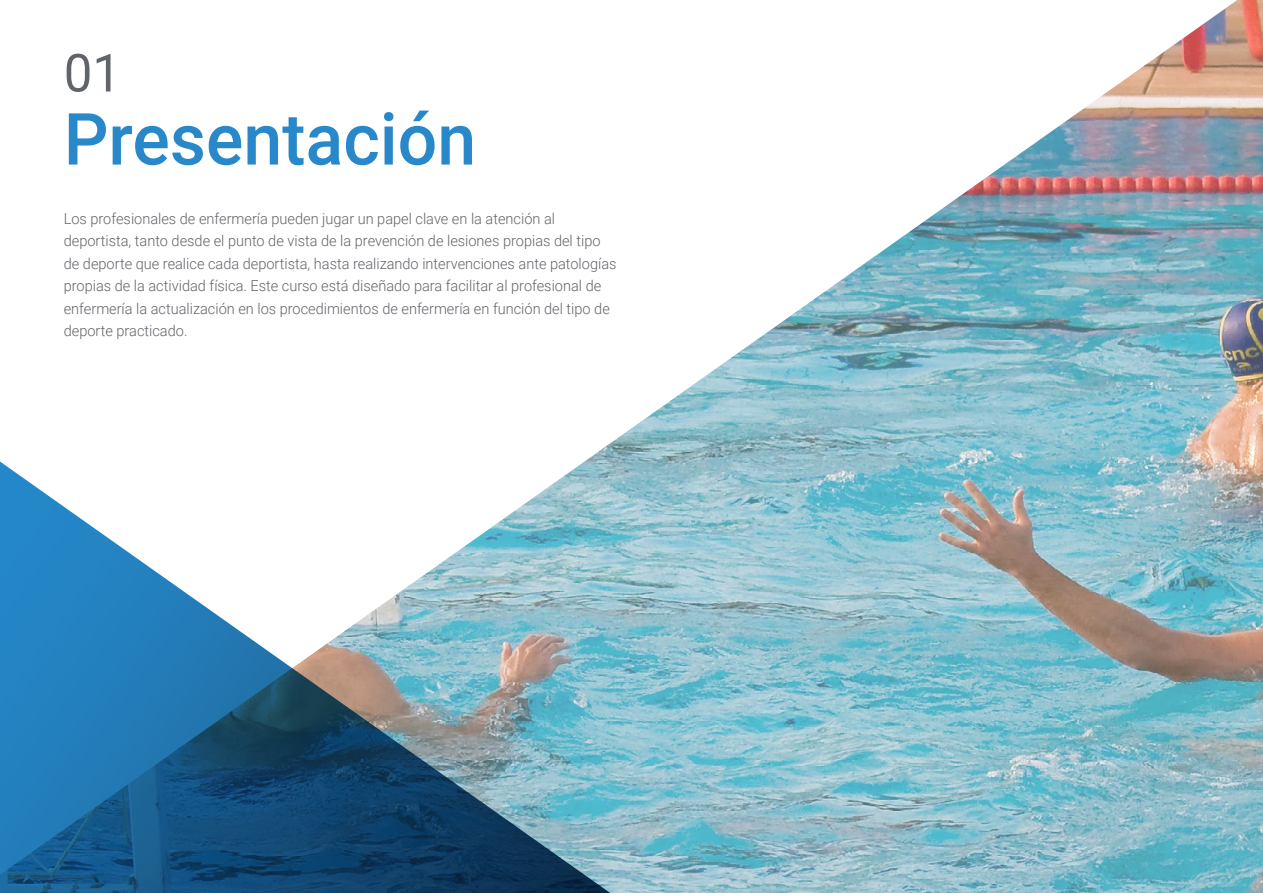
<style>
.page{position:relative;width:1263px;height:893px;background:#fff}
.page>*{position:absolute;margin:0;border:0;box-sizing:border-box;transform-origin:0 0}
.t1{font:500 72px "Roboto";color:#2988c9}
.t2{font:52.5px "Roboto";color:#61646a}
.t3{font:300 15px/22.5px "Roboto";color:#61646a}
</style>
<div class="page">
<img style="left:606px;top:0;width:657px;height:893px">
<svg style="left:0;top:446px;width:640px;height:447px"></svg>
<h2 class="t2" style="left:64px;top:36px;width:59px">01</h2>
<h1 class="t1" style="left:64px;top:89px;width:414px">Presentación</h1>
<p class="t3" style="left:64px;top:207px;width:554px">Los profesionales de enfermería pueden jugar un papel clave en la atención al deportista, tanto desde el punto de vista de la prevención de lesiones propias del tipo de deporte que realice cada deportista, hasta realizando intervenciones ante patologías propias de la actividad física. Este curso está diseñado para facilitar al profesional de enfermería la actualización en los procedimientos de enfermería en función del tipo de deporte practicado.</p>
</div>
